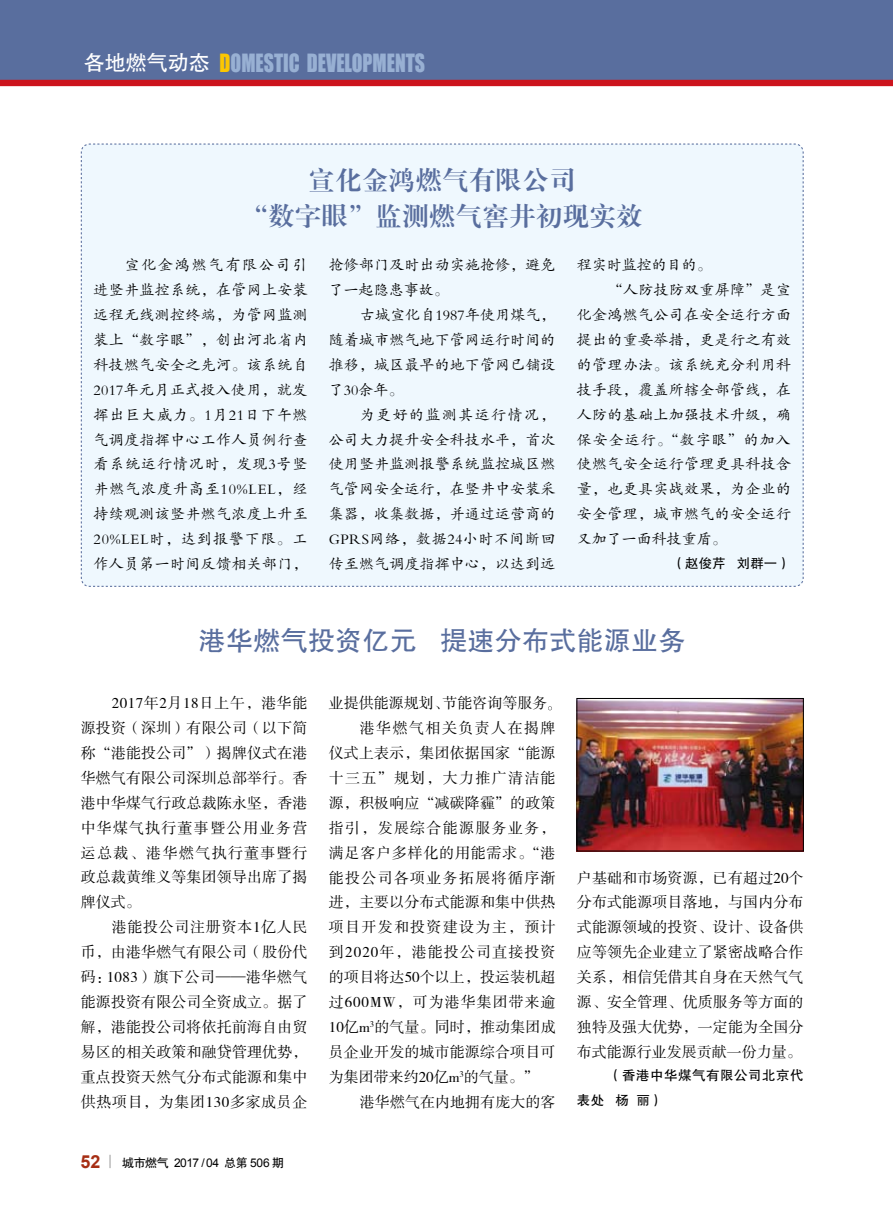
<style>
.page{position:relative;width:893px;height:1212px;background:#fff}
.page>*{position:absolute;margin:0;border:0;box-sizing:border-box;transform-origin:0 0}
.t1{font:27px "FZHTJW GB1 0";letter-spacing:.01em;color:#596e9e}
.t2{font:25.5px/36px "FZXBSJW GB1 0";letter-spacing:.05em;color:#596e9e;text-align:center}
.t3{font:23.1px "Impact";color:#98b0d3;scale:.86 1}
.t4{font:15px/24.9px "FZSSJW GB1 0";letter-spacing:.01em;color:#000;text-align:justify}
.t5{font:15px/24.9px "FZKTJW GB1 0";letter-spacing:.02em;color:#000;text-align:justify}
.t6{font:15px "FZSSJW GB1 0";letter-spacing:.085em;color:#000}
.t7{font:15px "FZKTJW GB1 0";color:#000}
.t8{font:15px "FZSSJW GB1 0";letter-spacing:.075em;color:#000}
.t9{font:15px "FZSSJW GB1 0";letter-spacing:.065em;color:#000}
.t10{font:15px "FZSSJW GB1 0";letter-spacing:.05em;color:#000}
.t11{font:15px "FZKTJW GB1 0";letter-spacing:.065em;color:#000}
.t12{font:15px "FZSSJW GB1 0";letter-spacing:.095em;color:#000}
.t13{font:13.5px/24.9px "FZHTJW GB1 0";letter-spacing:.04em;color:#000}
.t14{font:12px "Arial";letter-spacing:-.04em;color:#000}
.s1{font-family:"FZHTJW GB1 0";font-size:21px;color:#fff}
.s2{color:#fcc700}
.s3{font-weight:700;font-size:18px;color:#a62e14}
.s4{font-family:"FZHTJW GB1 0"}
</style>
<div class="page">
<div style="left:0;top:0;width:893px;height:82px;background:#596e9e"></div>
<div style="left:0;top:80px;width:893px;height:6px;background:#cc141d"></div>
<svg style="left:109px;top:1155px;width:2px;height:13px"></svg>
<div style="left:80px;top:143px;width:724px;height:444px;background:#eff8fe"></div>
<svg style="left:548px;top:706px;width:4px;height:4px"></svg>
<img style="left:579px;top:700px;width:223px;height:149px">
<div style="left:577px;top:698px;width:227px;height:153px;border:1px solid #000"></div>
<h3 class="t3" style="left:84px;top:45px;width:398px"><span class="s1">各地燃气动态</span> <span class="s2">D</span>OMESTIC DEVELOPMENTS</h3>
<h2 class="t2" style="left:242px;top:163px;width:402px">宣化金鸿燃气有限公司<br>“数字眼”监测燃气窖井初现实效</h2>
<p class="t5" style="left:329px;top:253px;width:228px">抢修部门及时出动实施抢修，避免了一起隐患事故。</p>
<p class="t5" style="left:329px;top:303px;width:228px;text-indent:31px">古城宣化自1987年使用煤气，随着城市燃气地下管网运行时间的推移，城区最早的地下管网已铺设了30余年。</p>
<p class="t5" style="left:329px;top:402px;width:228px;text-indent:31px">为更好的监测其运行情况，公司大力提升安全科技水平，首次使用竖井监测报警系统监控城区燃气管网安全运行，在竖井中安装采集器，收集数据，并通过运营商的GPRS网络，数据24小时不间断回传至燃气调度指挥中心，以达到远</p>
<p class="t5" style="left:94px;top:253px;width:216px;text-indent:31px">宣化金鸿燃气有限公司引进竖井监控系统，在管网上安装远程无线测控终端，为管网监测装上“数字眼”，创出河北省内科技燃气安全之先河。该系统自2017年元月正式投入使用，就发挥出巨大威力。1月21日下午燃气调度指挥中心工作人员例行查看系统运行情况时，发现3号竖井燃气浓度升高至10%LEL，经持续观测该竖井燃气浓度上升至20%LEL时，达到报警下限。工作人员第一时间反馈相关部门，</p>
<p class="t7" style="left:577px;top:257px;width:136px">程实时监控的目的。</p>
<p class="t5" style="left:608px;top:278px;width:184px">“人防技防双重屏障”是宣</p>
<p class="t5" style="left:577px;top:303px;width:216px">化金鸿燃气公司在安全运行方面</p>
<p class="t5" style="left:577px;top:328px;width:216px">提出的重要举措，更是行之有效</p>
<p class="t5" style="left:577px;top:353px;width:216px">的管理办法。该系统充分利用科</p>
<p class="t5" style="left:577px;top:377px;width:216px">技手段，覆盖所辖全部管线，在</p>
<p class="t5" style="left:577px;top:402px;width:216px">人防的基础上加强技术升级，确</p>
<p class="t11" style="left:577px;top:431px;width:216px">保安全运行。“数字眼”的加入</p>
<p class="t5" style="left:577px;top:452px;width:216px">使燃气安全运行管理更具科技含</p>
<p class="t5" style="left:577px;top:477px;width:216px">量，也更具实战效果，为企业的</p>
<p class="t5" style="left:577px;top:502px;width:216px">安全管理，城市燃气的安全运行</p>
<p class="t7" style="left:577px;top:531px;width:151px">又加了一面科技重盾。</p>
<p class="t13" style="left:672px;top:551px;width:121px">（赵俊芹 刘群一）</p>
<h1 class="t1" style="left:199px;top:626px;width:488px">港华燃气投资亿元 提速分布式能源业务</h1>
<p class="t4" style="left:81px;top:691px;width:228px;text-indent:31px">2017年2月18日上午，港华能源投资（深圳）有限公司（以下简称“港能投公司”）揭牌仪式在港华燃气有限公司深圳总部举行。香港中华煤气行政总裁陈永坚，香港中华煤气执行董事暨公用业务营运总裁、港华燃气执行董事暨行政总裁黄维义等集团领导出席了揭牌仪式。</p>
<p class="t4" style="left:81px;top:915px;width:228px;text-indent:31px">港能投公司注册资本1亿人民币，由港华燃气有限公司（股份代码：1083）旗下公司——港华燃气能源投资有限公司全资成立。据了解，港能投公司将依托前海自由贸易区的相关政策和融贷管理优势，重点投资天然气分布式能源和集中供热项目，为集团130多家成员企</p>
<p class="t14" style="left:80px;top:1155px;width:205px"><span class="s3">52</span> <span class="s4">城市燃气</span> 2017 / 04 <span class="s4">总第</span> 506 <span class="s4">期</span></p>
<p class="t4" style="left:329px;top:691px;width:220px">业提供能源规划、节能咨询等服务</p>
<p class="t12" style="left:360px;top:720px;width:197px">港华燃气相关负责人在揭牌</p>
<p class="t4" style="left:329px;top:741px;width:228px">仪式上表示，集团依据国家“能源</p>
<p class="t6" style="left:329px;top:770px;width:228px">十三五”规划，大力推广清洁能</p>
<p class="t4" style="left:329px;top:791px;width:228px">源，积极响应“减碳降霾”的政策</p>
<p class="t6" style="left:329px;top:820px;width:228px">指引，发展综合能源服务业务，</p>
<p class="t10" style="left:329px;top:845px;width:228px">满足客户多样化的用能需求。“港</p>
<p class="t6" style="left:329px;top:869px;width:228px">能投公司各项业务拓展将循序渐</p>
<p class="t4" style="left:329px;top:890px;width:228px">进，主要以分布式能源和集中供热</p>
<p class="t6" style="left:329px;top:919px;width:228px">项目开发和投资建设为主，预计</p>
<p class="t8" style="left:329px;top:944px;width:228px">到2020年，港能投公司直接投资</p>
<p class="t4" style="left:329px;top:965px;width:228px">的项目将达50个以上，投运装机超</p>
<p class="t9" style="left:329px;top:994px;width:228px">过600MW，可为港华集团带来逾</p>
<p class="t4" style="left:329px;top:1015px;width:228px">10亿m<sup>3</sup>的气量。同时，推动集团成</p>
<p class="t4" style="left:329px;top:1040px;width:228px">员企业开发的城市能源综合项目可</p>
<p class="t4" style="left:329px;top:1065px;width:212px">为集团带来约20亿m<sup>3</sup>的气量。”</p>
<p class="t4" style="left:360px;top:1090px;width:197px">港华燃气在内地拥有庞大的客</p>
<p class="t4" style="left:577px;top:866px;width:228px">户基础和市场资源，已有超过20个分布式能源项目落地，与国内分布式能源领域的投资、设计、设备供应等领先企业建立了紧密战略合作关系，相信凭借其自身在天然气气源、安全管理、优质服务等方面的独特及强大优势，一定能为全国分布式能源行业发展贡献一份力量。</p>
<p class="t13" style="left:577px;top:1063px;width:228px;text-indent:31px">（香港中华煤气有限公司北京代表处 杨 丽）</p>
</div>
